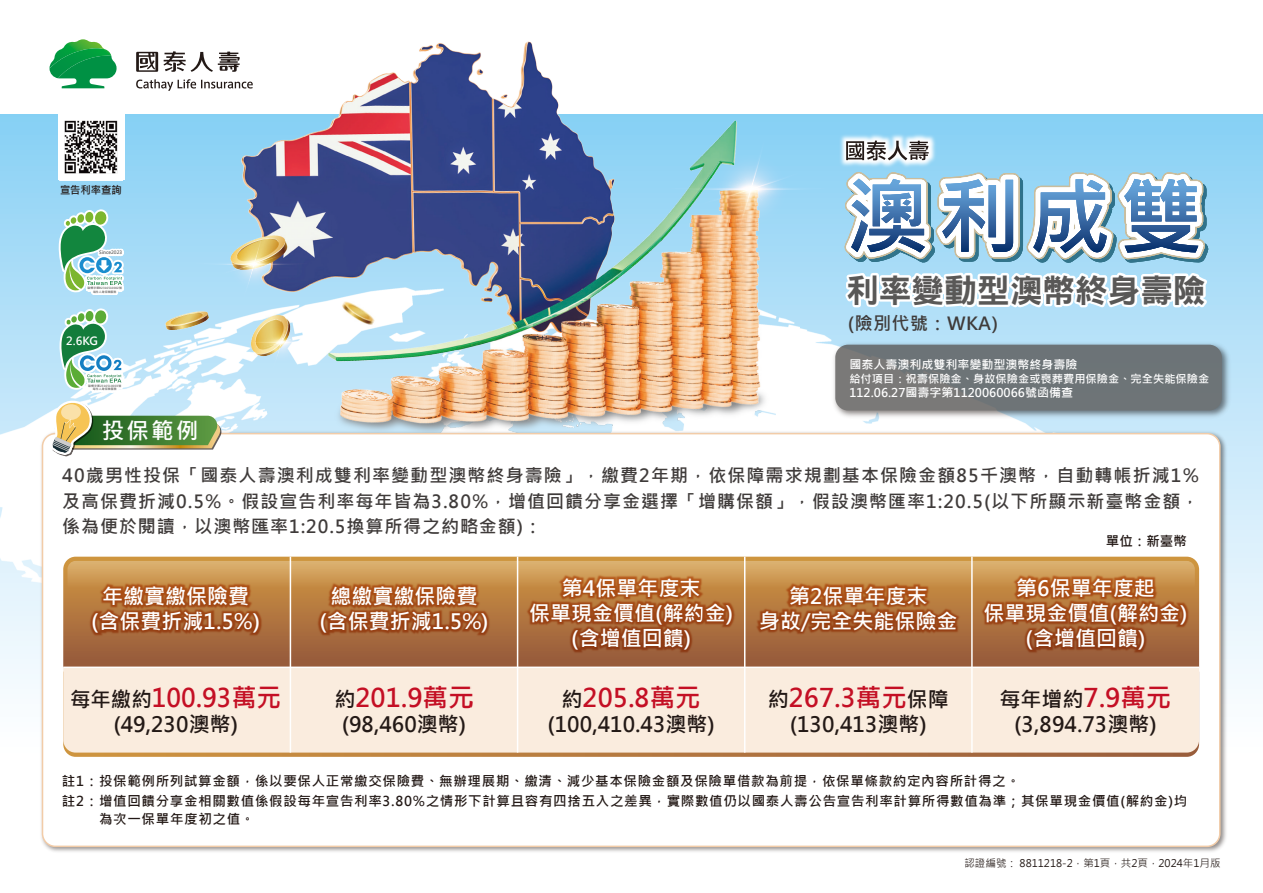
<style>
.page{position:relative;width:1263px;height:893px;background:#fff}
.page>*{position:absolute;margin:0;border:0;box-sizing:border-box;transform-origin:0 0}
.t1{font:32.7px "DF Hei Std W9";color:#595857}
.t2{font:700 25.5px "Microsoft Jheng Hei";color:#c40f24}
.t3{font:700 22.5px "Microsoft Jheng Hei";color:#fff}
.t4{font:700 21px/25.2px "Microsoft Jheng Hei";color:#fff;text-align:center}
.t5{font:700 21px "Microsoft Jheng Hei";color:#231916}
.t6{font:700 18px/25.5px "Microsoft Jheng Hei";letter-spacing:.05em;color:#3f3b3a;text-align:justify}
.t7{font:700 13.5px/19.5px "Microsoft Jheng Hei";letter-spacing:.05em;color:#231916}
.t8{font:700 12px "Microsoft Jheng Hei";color:#fff}
.t9{font:700 11.25px "Microsoft Jheng Hei";color:#fff}
.t10{font:700 10.95px "Microsoft Jheng Hei";color:#231916;scale:.95 1}
.t11{font:10.5px "Microsoft Jheng Hei";color:#231916}
.t12{font:700 4.65px "Microsoft Jheng Hei";color:#595857}
.t13{font:700 2.85px/3.4px "Microsoft Jheng Hei";letter-spacing:.025em;color:#595857;text-align:center}
.t14{font:700 2.85px/3.4px "Microsoft Jheng Hei";letter-spacing:.045em;color:#595857;text-align:center}
.s1{font-size:21px;color:#231916}
</style>
<div class="page">
<img style="left:0;top:41px;width:1263px;height:648px">
<hr style="left:236px;top:341px;width:87px;height:2px;background:#fff;border-radius:50%">
<div style="left:248px;top:332px;width:66px;height:20px;background:#fff;border-radius:50%"></div>
<img style="left:37px;top:428px;width:1192px;height:424px">
<div style="left:43px;top:434px;width:1177px;height:412px;background:#fff;border-radius:13px"></div>
<svg style="left:670px;top:187px;width:155px;height:4px"></svg>
<svg style="left:691px;top:170px;width:119px;height:37px"></svg>
<svg style="left:703px;top:141px;width:95px;height:95px"></svg>
<svg style="left:136px;top:79px;width:117px;height:12px"></svg>
<svg style="left:136px;top:51px;width:104px;height:21px"></svg>
<svg style="left:50px;top:39px;width:67px;height:49px"></svg>
<svg style="left:67px;top:753px;width:1129px;height:4px"></svg>
<div style="left:63px;top:691px;width:1136px;height:62px;background:#faecde"></div>
<hr style="left:290px;top:667px;width:1px;height:86px;background:#fff">
<hr style="left:517px;top:667px;width:1px;height:86px;background:#fff">
<hr style="left:744px;top:667px;width:1px;height:86px;background:#fff">
<hr style="left:971px;top:667px;width:2px;height:86px;background:#fff">
<img style="left:34px;top:527px;width:228px;height:164px">
<img style="left:262px;top:556px;width:210px;height:135px">
<img style="left:472px;top:556px;width:318px;height:152px">
<img style="left:702px;top:556px;width:224px;height:135px">
<img style="left:926px;top:519px;width:319px;height:189px">
<img style="left:788px;top:82px;width:199px;height:138px">
<svg style="left:832px;top:141px;width:393px;height:186px"></svg>
<img style="left:830px;top:339px;width:403px;height:83px">
<div style="left:835px;top:345px;width:387px;height:65px;background:linear-gradient(to right,#767778,#6a7277);border-radius:13px"></div>
<div style="left:58px;top:114px;width:66px;height:66px;background:#fff"></div>
<img style="left:64px;top:120px;width:54px;height:54px">
<svg style="left:46px;top:181px;width:262px;height:276px"></svg>
<p class="t10" style="left:60px;top:183px;width:67px">宣告利率查詢</p>
<p class="t12" style="left:99px;top:250px;width:25px">Since2023</p>
<p class="t13" style="left:88px;top:287px;width:36px">碳標字第R2316510002號每件人身保險服務</p>
<p class="t9" style="left:66px;top:333px;width:33px">2.6KG</p>
<p class="t14" style="left:88px;top:384px;width:35px">碳標字第2316510003號每件人身保險服務</p>
<p class="t3" style="left:102px;top:417px;width:98px">投保範例</p>
<h1 class="t1" style="left:846px;top:272px;width:361px">利率變動型澳幣終身壽險</h1>
<p class="t6" style="left:848px;top:311px;width:152px">(險別代號：WKA)</p>
<p class="t8" style="left:849px;top:357px;width:229px">國泰人壽澳利成雙利率變動型澳幣終身壽險</p>
<p class="t9" style="left:849px;top:372px;width:361px">給付項目：祝壽保險金、身故保險金或喪葬費用保險金、完全失能保險金</p>
<p class="t8" style="left:849px;top:385px;width:225px">112.06.27國壽字第1120060066號函備查</p>
<p class="t6" style="left:62px;top:463px;width:1138px">40歲男性投保「國泰人壽澳利成雙利率變動型澳幣終身壽險」，繳費2年期，依保障需求規劃基本保險金額85千澳幣，自動轉帳折減1%及高保費折減0.5%。假設宣告利率每年皆為3.80%，增值回饋分享金選擇「增購保額」，假設澳幣匯率1:20.5(以下所顯示新臺幣金額，係為便於閱讀，以澳幣匯率1:20.5換算所得之約略金額)：</p>
<p class="t7" style="left:1106px;top:531px;width:82px">單位：新臺幣</p>
<p class="t4" style="left:91px;top:583px;width:171px">年繳實繳保險費<br>(含保費折減1.5%)</p>
<p class="t4" style="left:319px;top:583px;width:171px">總繳實繳保險費<br>(含保費折減1.5%)</p>
<h2 class="t2" style="left:70px;top:682px;width:212px"><span class="s1">每年繳約</span>100.93萬元</h2>
<p class="t5" style="left:113px;top:711px;width:126px">(49,230澳幣)</p>
<h2 class="t2" style="left:334px;top:682px;width:141px"><span class="s1">約</span>201.9萬元</h2>
<p class="t5" style="left:342px;top:711px;width:126px">(98,460澳幣)</p>
<p class="t4" style="left:529px;top:575px;width:205px">第4保單年度末<br>保單現金價值(解約金) (含增值回饋)</p>
<h2 class="t2" style="left:561px;top:682px;width:141px"><span class="s1">約</span>205.8萬元</h2>
<p class="t5" style="left:547px;top:711px;width:169px">(100,410.43澳幣)</p>
<p class="t4" style="left:759px;top:583px;width:200px">第2保單年度末<br>身故/完全失能保險金</p>
<h2 class="t2" style="left:768px;top:682px;width:183px"><span class="s1">約</span>267.3萬元<span class="s1">保障</span></h2>
<p class="t5" style="left:790px;top:711px;width:139px">(130,413澳幣)</p>
<p class="t4" style="left:984px;top:575px;width:205px">第6保單年度起<br>保單現金價值(解約金) (含增值回饋)</p>
<h2 class="t2" style="left:999px;top:682px;width:173px"><span class="s1">每年增約</span>7.9萬元</h2>
<p class="t5" style="left:1014px;top:711px;width:144px">(3,894.73澳幣)</p>
<p class="t7" style="left:62px;top:771px;width:1127px">註1：投保範例所列試算金額，係以要保人正常繳交保險費、無辦理展期、繳清、減少基本保險金額及保險單借款為前提，依保單條款約定內容所計得之。<br>註2：增值回饋分享金相關數值係假設每年宣告利率3.80%之情形下計算且容有四捨五入之差異，實際數值仍以國泰人壽公告宣告利率計算所得數值為準；其保單現金價值(解約金)均</p>
<p class="t7" style="left:99px;top:809px;width:157px">為次一保單年度初之值。</p>
<p class="t11" style="left:964px;top:856px;width:257px">認證編號： 8811218-2，第1頁，共2頁，2024年1月版</p>
</div>
